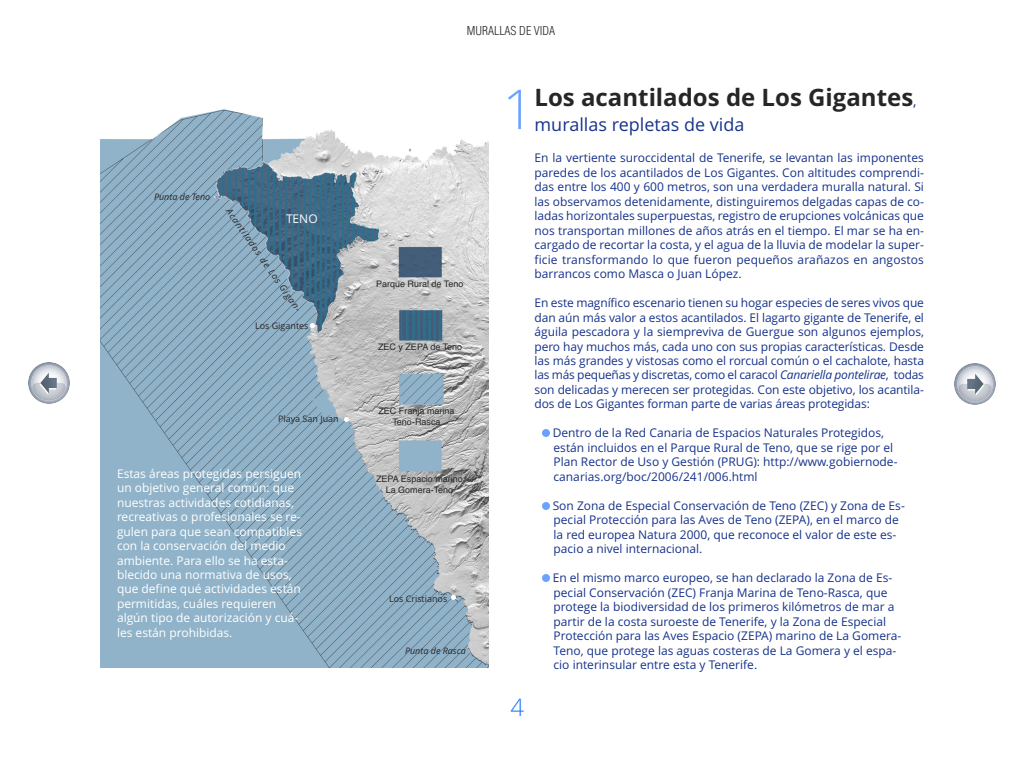
<style>
.page{position:relative;width:1024px;height:768px;background:#fff}
.page>*{position:absolute;margin:0;border:0;box-sizing:border-box;transform-origin:0 0}
.t1{font:300 55px "Open Sans";color:#6aa3ff}
.t2{font:700 24px "Open Sans";color:#272526}
.t3{font:300 24px "Open Sans";color:#1973fe}
.t4{font:18px "Open Sans";color:#17338c}
.t5{font:12px/14.5px "Open Sans";color:#17338c}
.t6{font:12px/14.5px "Open Sans";color:#fff}
.t7{font:300 condensed 12px "Helvetica";color:#272526}
.t8{font:9px/10.8px "Helvetica";color:#272526;text-align:center}
.t9{font:italic 9px "Open Sans";color:#272526}
.t10{font:9px "Open Sans";color:#272526}
.s1{font-weight:400;font-size:14px;color:#17338c}
.s2{font-style:italic}
</style>
<div class="page">
<div style="left:542px;top:429px;width:8px;height:8px;background:#6aa3ff;border-radius:50%"></div>
<div style="left:542px;top:502px;width:8px;height:8px;background:#6aa3ff;border-radius:50%"></div>
<div style="left:542px;top:574px;width:8px;height:8px;background:#6aa3ff;border-radius:50%"></div>
<svg style="left:28px;top:362px;width:42px;height:42px"></svg>
<svg style="left:954px;top:363px;width:42px;height:42px"></svg>
<img style="left:100px;top:109px;width:389px;height:559px">
<svg style="left:310px;top:323px;width:5px;height:5px"></svg>
<svg style="left:344px;top:417px;width:5px;height:5px"></svg>
<svg style="left:451px;top:595px;width:5px;height:5px"></svg>
<p class="t9" style="left:154px;top:192px;width:58px">Punta de Teno</p>
<p class="t9" style="left:233px;top:207px;width:124px;rotate:55deg">Acantilados de Los Gigan-</p>
<p class="t6" style="left:286px;top:212px;width:33px">TENO</p>
<p class="t10" style="left:255px;top:321px;width:55px">Los Gigantes</p>
<p class="t10" style="left:278px;top:414px;width:62px">Playa San Juan</p>
<p class="t6" style="left:117px;top:466px;width:187px">Estas áreas protegidas persiguen un objetivo general común: que nuestras actividades cotidianas, recreativas o profesionales se re&shy;gulen para que sean compatibles con la conservación del medio ambiente. Para ello se ha esta&shy;blecido una normativa de usos, que define qué actividades están permitidas, cuáles requieren algún tipo de autorización y cuá&shy;les están prohibidas.</p>
<p class="t7" style="left:467px;top:24px;width:90px">MURALLAS DE VIDA</p>
<p class="t8" style="left:376px;top:278px;width:89px">Parque Rural de Teno</p>
<p class="t8" style="left:378px;top:341px;width:86px">ZEC y ZEPA de Teno</p>
<p class="t8" style="left:378px;top:405px;width:78px">ZEC Franja marina<br>Teno-Rasca</p>
<p class="t8" style="left:376px;top:473px;width:88px">ZEPA Espacio marino<br>La Gomera-Teno</p>
<p class="t10" style="left:389px;top:594px;width:60px">Los Cristianos</p>
<p class="t9" style="left:405px;top:646px;width:62px">Punta de Rasca</p>
<h1 class="t1" style="left:503px;top:78px;width:33px">1</h1>
<h2 class="t2" style="left:535px;top:84px;width:384px">Los acantilados de Los Gigantes<span class="s1">,</span></h2>
<h3 class="t4" style="left:535px;top:114px;width:211px">murallas repletas de vida</h3>
<p class="t5" style="left:535px;top:151px;width:391px;text-align:justify">En la vertiente suroccidental de Tenerife, se levantan las imponentes paredes de los acantilados de Los Gigantes. Con altitudes comprendi&shy;das entre los 400 y 600 metros, son una verdadera muralla natural. Si las observamos detenidamente, distinguiremos delgadas capas de co&shy;ladas horizontales superpuestas, registro de erupciones volcánicas que nos transportan millones de años atrás en el tiempo. El mar se ha en&shy;cargado de recortar la costa, y el agua de la lluvia de modelar la super&shy;ficie transformando lo que fueron pequeños arañazos en angostos barrancos como Masca o Juan López.</p>
<p class="t5" style="left:535px;top:296px;width:391px;text-align:justify">En este magnífico escenario tienen su hogar especies de seres vivos que dan aún más valor a estos acantilados. El lagarto gigante de Tenerife, el águila pescadora y la siempreviva de Guergue son algunos ejemplos, pero hay muchos más, cada uno con sus propias características. Desde las más grandes y vistosas como el rorcual común o el cachalote, hasta las más pequeñas y discretas, como el caracol <span class="s2">Canariella pontelirae</span>, todas son delicadas y merecen ser protegidas. Con este objetivo, los acantila&shy;dos de Los Gigantes forman parte de varias áreas protegidas:</p>
<p class="t5" style="left:553px;top:426px;width:346px">Dentro de la Red Canaria de Espacios Naturales Protegidos, están incluidos en el Parque Rural de Teno, que se rige por el Plan Rector de Uso y Gestión (PRUG): http://www.gobiernode&shy;canarias.org/boc/2006/241/006.html</p>
<p class="t5" style="left:553px;top:498px;width:354px">Son Zona de Especial Conservación de Teno (ZEC) y Zona de Es&shy;pecial Protección para las Aves de Teno (ZEPA), en el marco de la red europea Natura 2000, que reconoce el valor de este es&shy;pacio a nivel internacional.</p>
<p class="t5" style="left:553px;top:571px;width:350px">En el mismo marco europeo, se han declarado la Zona de Es&shy;pecial Conservación (ZEC) Franja Marina de Teno-Rasca, que protege la biodiversidad de los primeros kilómetros de mar a partir de la costa suroeste de Tenerife, y la Zona de Especial Protección para las Aves Espacio (ZEPA) marino de La Gomera-Teno, que protege las aguas costeras de La Gomera y el espa&shy;cio interinsular entre esta y Tenerife.</p>
<h2 class="t3" style="left:511px;top:694px;width:15px">4</h2>
</div>
